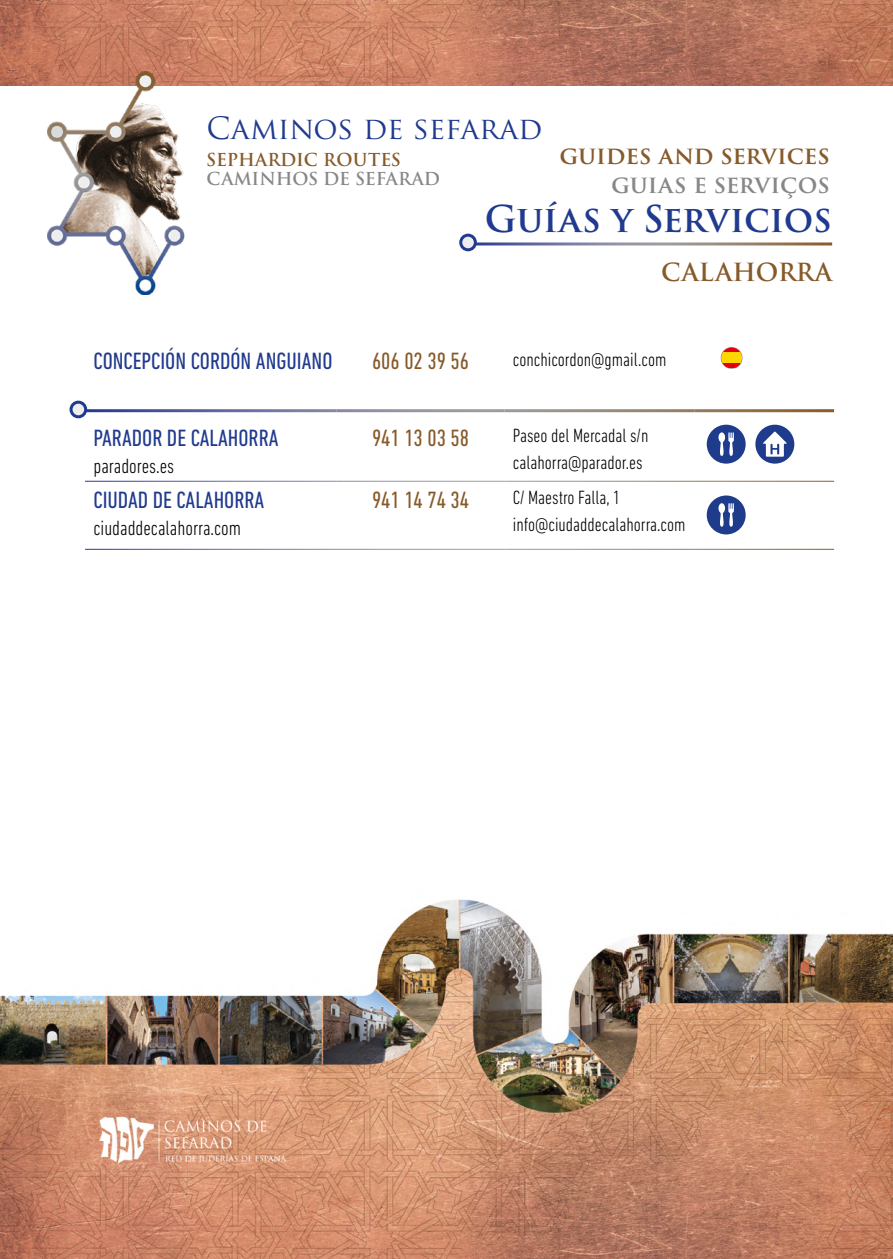
<style>
.page{position:relative;width:893px;height:1259px;background:#fff}
.page>*{position:absolute;margin:0;border:0;box-sizing:border-box;transform-origin:0 0}
.t1{font:600 36px "Trajan Pro 3";letter-spacing:-.01em;color:#203a8f}
.t2{font:30px "Trajan Pro";color:#203a8f}
.t3{font:600 24.3px "Trajan Pro 3";color:#875a29}
.t4{font:condensed 24px "DIN Next LT Pro";color:#203a8f}
.t5{font:condensed 24px "DIN Next LT Pro";color:#875a29}
.t6{font:600 24px "Trajan Pro 3";letter-spacing:-.01em;color:#875a29}
.t7{font:600 24px "Trajan Pro 3";letter-spacing:-.01em;color:#878787}
.t8{font:300 condensed 21px "DIN Next LT Pro";color:#000}
.t9{font:300 condensed 19.5px/27px "DIN Next LT Pro";color:#000}
.t10{font:600 17.4px "Trajan Pro 3";letter-spacing:-.005em;color:#878787}
.t11{font:600 17.4px "Trajan Pro 3";color:#875a29}
</style>
<div class="page">
<img style="left:0;top:899px;width:893px;height:360px">
<img style="left:0;top:0;width:893px;height:85px">
<div style="left:461px;top:235px;width:14px;height:15px;background:#ededed;border-radius:50%"></div>
<div style="left:459px;top:234px;width:18px;height:17px;border:3px solid #203a8f;border-radius:50%"></div>
<div style="left:721px;top:347px;width:21px;height:22px;border:1px solid #a6a6ab;border-radius:50%"></div>
<svg style="left:721px;top:347px;width:21px;height:21px"></svg>
<div style="left:721px;top:353px;width:21px;height:10px;background:#ffd600"></div>
<img style="left:47px;top:72px;width:160px;height:222px">
<div style="left:71px;top:402px;width:15px;height:15px;background:#ededed;border-radius:50%"></div>
<div style="left:70px;top:401px;width:17px;height:17px;border:3px solid #203a8f;border-radius:50%"></div>
<div style="left:707px;top:425px;width:39px;height:38px;background:#1f3c8c;border-radius:50%"></div>
<svg style="left:718px;top:432px;width:16px;height:24px"></svg>
<div style="left:707px;top:495px;width:39px;height:39px;background:#1f3c8c;border-radius:50%"></div>
<svg style="left:718px;top:503px;width:16px;height:24px"></svg>
<div style="left:755px;top:425px;width:39px;height:38px;background:#1f3c8c;border-radius:50%"></div>
<svg style="left:763px;top:431px;width:24px;height:26px"></svg>
<h2 class="t2" style="left:207px;top:109px;width:337px">CAMINOS DE SEFARAD</h2>
<p class="t11" style="left:207px;top:147px;width:196px">SEPHARDIC ROUTES</p>
<p class="t10" style="left:207px;top:166px;width:235px">CAMINHOS DE SEFARAD</p>
<p class="t6" style="left:559px;top:138px;width:272px">guides and services</p>
<p class="t7" style="left:611px;top:167px;width:220px">guias e serviços</p>
<h1 class="t1" style="left:485px;top:193px;width:348px">Guías y Servicios</h1>
<p class="t3" style="left:661px;top:255px;width:172px">CALAHORRA</p>
<p class="t4" style="left:94px;top:347px;width:240px">CONCEPCIÓN CORDÓN ANGUIANO</p>
<p class="t5" style="left:372px;top:347px;width:99px">606 02 39 56</p>
<p class="t9" style="left:513px;top:345px;width:155px">conchicordon@gmail.com</p>
<p class="t4" style="left:94px;top:424px;width:186px">PARADOR DE CALAHORRA</p>
<p class="t8" style="left:94px;top:454px;width:82px">paradores.es</p>
<p class="t4" style="left:94px;top:486px;width:172px">CIUDAD DE CALAHORRA</p>
<p class="t8" style="left:94px;top:516px;width:149px">ciudaddecalahorra.com</p>
<p class="t5" style="left:372px;top:424px;width:99px">941 13 03 58</p>
<p class="t9" style="left:513px;top:422px;width:137px">Paseo del Mercadal s/n calahorra@parador.es</p>
<p class="t5" style="left:372px;top:486px;width:99px">941 14 74 34</p>
<p class="t9" style="left:513px;top:484px;width:174px">C/ Maestro Falla, 1 info@ciudaddecalahorra.com</p>
</div>
